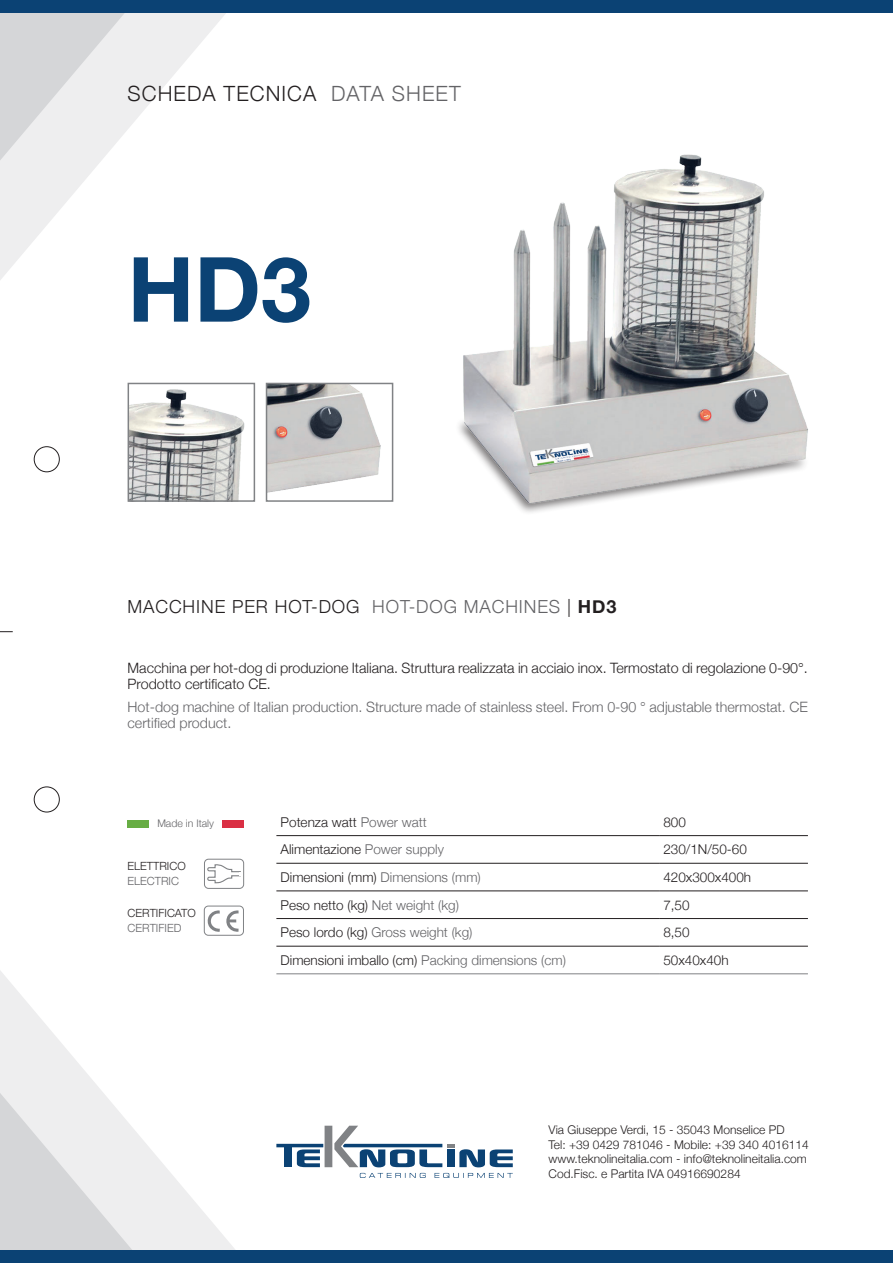
<style>
.page{position:relative;width:893px;height:1263px;background:#fff}
.page>*{position:absolute;margin:0;border:0;box-sizing:border-box;transform-origin:0 0}
.t1{font:700 90px "Helvetica Neue";color:#0b4274}
.t2{font:300 21px "Helvetica Neue";letter-spacing:.05em;color:#231f20}
.t3{font:300 18px "Helvetica Neue";letter-spacing:.05em;color:#231f20}
.t4{font:300 14.25px/15.8px "Helvetica Neue";color:#231f20}
.t5{font:300 14.25px/15.8px "Helvetica Neue";color:#636366}
.t6{font:300 13.5px "Helvetica Neue";color:#231f20}
.t7{font:300 13.5px "Helvetica Neue";color:#636366}
.t8{font:300 12px/14.5px "Helvetica Neue";color:#231f20}
.t9{font:300 11.25px "Helvetica Neue";color:#231f20}
.t10{font:300 11.25px "Helvetica Neue";color:#636366}
.t11{font:300 10.5px "Helvetica Neue";color:#636366}
.s1{color:#636366}
.s2{font-weight:700}
.s3{color:#231f20}
</style>
<div class="page">
<svg style="left:154px;top:13px;width:212px;height:1237px"></svg>
<svg style="left:0;top:13px;width:154px;height:1237px"></svg>
<svg style="left:360px;top:1173px;width:153px;height:5px"></svg>
<svg style="left:276px;top:1126px;width:237px;height:41px"></svg>
<div style="left:0;top:1250px;width:893px;height:13px;background:#0b4274"></div>
<div style="left:0;top:0;width:893px;height:13px;background:#0b4274"></div>
<div style="left:34px;top:446px;width:26px;height:26px;border:1px solid #231f20;border-radius:50%"></div>
<div style="left:34px;top:787px;width:26px;height:25px;border:1px solid #231f20;border-radius:50%"></div>
<svg style="left:0;top:631px;width:13px;height:1px"></svg>
<div style="left:204px;top:906px;width:40px;height:29px;border:1px solid #808285;border-radius:4px"></div>
<svg style="left:207px;top:910px;width:13px;height:22px"></svg>
<svg style="left:226px;top:910px;width:13px;height:22px"></svg>
<div style="left:144px;top:820px;width:87px;height:7px;background:#fff"></div>
<div style="left:223px;top:820px;width:21px;height:7px;background:#da2f44"></div>
<div style="left:128px;top:820px;width:21px;height:7px;background:#67ad44"></div>
<div style="left:204px;top:859px;width:40px;height:29px;border:1px solid #808285;border-radius:4px"></div>
<svg style="left:206px;top:864px;width:36px;height:20px"></svg>
<hr style="left:276px;top:835px;width:383px;height:1px;background:#231f20">
<hr style="left:659px;top:835px;width:149px;height:1px;background:#231f20">
<hr style="left:276px;top:863px;width:383px;height:1px;background:#231f20">
<hr style="left:659px;top:863px;width:149px;height:1px;background:#231f20">
<hr style="left:276px;top:891px;width:383px;height:1px;background:#231f20">
<hr style="left:659px;top:891px;width:149px;height:1px;background:#231f20">
<hr style="left:276px;top:918px;width:383px;height:1px;background:#231f20">
<hr style="left:659px;top:918px;width:149px;height:1px;background:#231f20">
<hr style="left:276px;top:946px;width:383px;height:1px;background:#231f20">
<hr style="left:659px;top:946px;width:149px;height:1px;background:#231f20">
<hr style="left:276px;top:973px;width:383px;height:1px;background:#808285">
<hr style="left:659px;top:973px;width:149px;height:1px;background:#808285">
<img style="left:458px;top:154px;width:350px;height:355px">
<img style="left:131px;top:386px;width:121px;height:113px">
<div style="left:128px;top:383px;width:127px;height:119px;border:2px solid #808285"></div>
<img style="left:269px;top:386px;width:112px;height:113px">
<div style="left:266px;top:383px;width:127px;height:119px;border:2px solid #808285"></div>
<h2 class="t2" style="left:128px;top:77px;width:335px">SCHEDA TECNICA <span class="s1">DATA SHEET</span></h2>
<h1 class="t1" style="left:128px;top:219px;width:185px">HD3</h1>
<h3 class="t3" style="left:128px;top:592px;width:490px">MACCHINE PER HOT-DOG <span class="s1">HOT-DOG MACHINES</span> | <span class="s2">HD3</span></h3>
<p class="t4" style="left:128px;top:659px;width:682px">Macchina per hot-dog di produzione Italiana. Struttura realizzata in acciaio inox. Termostato di regolazione 0-90°.<br>Prodotto certificato CE.</p>
<p class="t5" style="left:128px;top:698px;width:682px">Hot-dog machine of Italian production. Structure made of stainless steel. From 0-90 ° adjustable thermostat. CE certified product.</p>
<p class="t11" style="left:157px;top:814px;width:58px">Made in Italy</p>
<p class="t9" style="left:128px;top:857px;width:60px">ELETTRICO</p>
<p class="t10" style="left:128px;top:872px;width:53px">ELECTRIC</p>
<p class="t9" style="left:128px;top:903px;width:70px">CERTIFICATO</p>
<p class="t10" style="left:128px;top:918px;width:55px">CERTIFIED</p>
<p class="t6" style="left:281px;top:811px;width:148px">Potenza watt <span class="s1">Power watt</span></p>
<p class="t6" style="left:663px;top:811px;width:24px">800</p>
<p class="t6" style="left:281px;top:839px;width:165px">Alimentazione <span class="s1">Power supply</span></p>
<p class="t6" style="left:663px;top:839px;width:85px">230/1N/50-60</p>
<p class="t6" style="left:281px;top:866px;width:202px">Dimensioni (mm) <span class="s1">Dimensions (mm)</span></p>
<p class="t6" style="left:663px;top:866px;width:89px">420x300x400h</p>
<p class="t6" style="left:281px;top:894px;width:180px">Peso netto (kg) <span class="s1">Net weight (kg)</span></p>
<p class="t6" style="left:663px;top:894px;width:28px">7,50</p>
<p class="t7" style="left:281px;top:922px;width:193px"><span class="s3">Peso lordo (kg)</span> Gross weight (kg)</p>
<p class="t6" style="left:663px;top:922px;width:28px">8,50</p>
<p class="t6" style="left:281px;top:949px;width:287px">Dimensioni imballo (cm) <span class="s1">Packing dimensions (cm)</span></p>
<p class="t6" style="left:663px;top:949px;width:67px">50x40x40h</p>
<p class="t8" style="left:549px;top:1122px;width:262px">Via Giuseppe Verdi, 15 - 35043 Monselice PD<br>Tel: +39 0429 781046 - Mobile: +39 340 4016114 www.teknolineitalia.com - info@teknolineitalia.com Cod.Fisc. e Partita IVA 04916690284</p>
</div>
